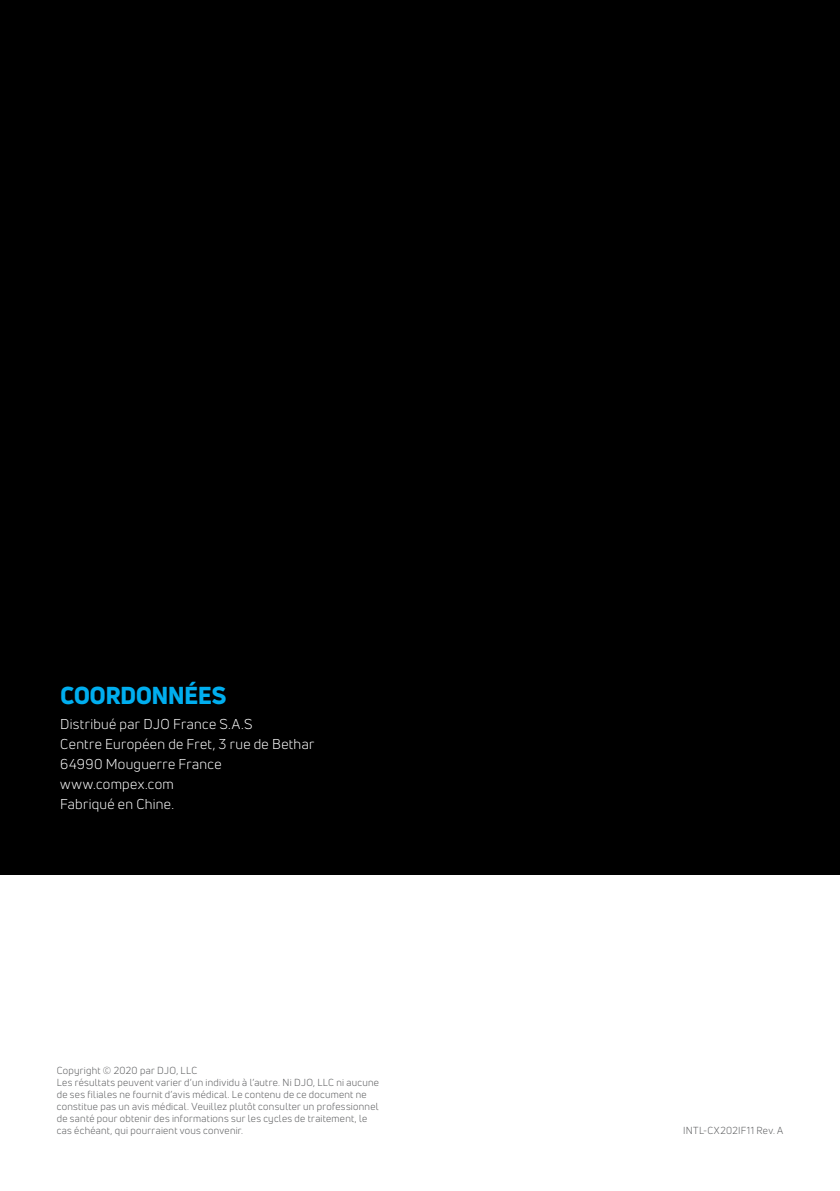
<style>
.page{position:relative;width:840px;height:1191px;background:#fff}
.page>*{position:absolute;margin:0;border:0;box-sizing:border-box;transform-origin:0 0}
.t1{font:800 24px "Uni Neue";letter-spacing:-.03em;color:#00aeef}
.t2{font:14px/20px "Uni Neue";letter-spacing:.02em;color:#fff}
.t3{font:10px/12px "Uni Neue";letter-spacing:.025em;color:#58595b}
</style>
<div class="page">
<div style="left:0;top:0;width:839px;height:875px;background:#000"></div>
<h1 class="t1" style="left:60px;top:678px;width:168px">COORDONNÉES</h1>
<h2 class="t2" style="left:60px;top:714px;width:255px">Distribué par DJO France S.A.S<br>Centre Européen de Fret, 3 rue de Bethar<br>64990 Mouguerre France www.compex.com<br>Fabriqué en Chine.</h2>
<p class="t3" style="left:57px;top:1064px;width:323px">Copyright © 2020 par DJO, LLC<br>Les résultats peuvent varier d’un individu à l’autre. Ni DJO, LLC ni aucune de ses filiales ne fournit d’avis médical. Le contenu de ce document ne constitue pas un avis médical. Veuillez plutôt consulter un professionnel de santé pour obtenir des informations sur les cycles de traitement, le cas échéant, qui pourraient vous convenir.</p>
<p class="t3" style="left:682px;top:1124px;width:102px">INTL-CX202IF11 Rev. A</p>
</div>
